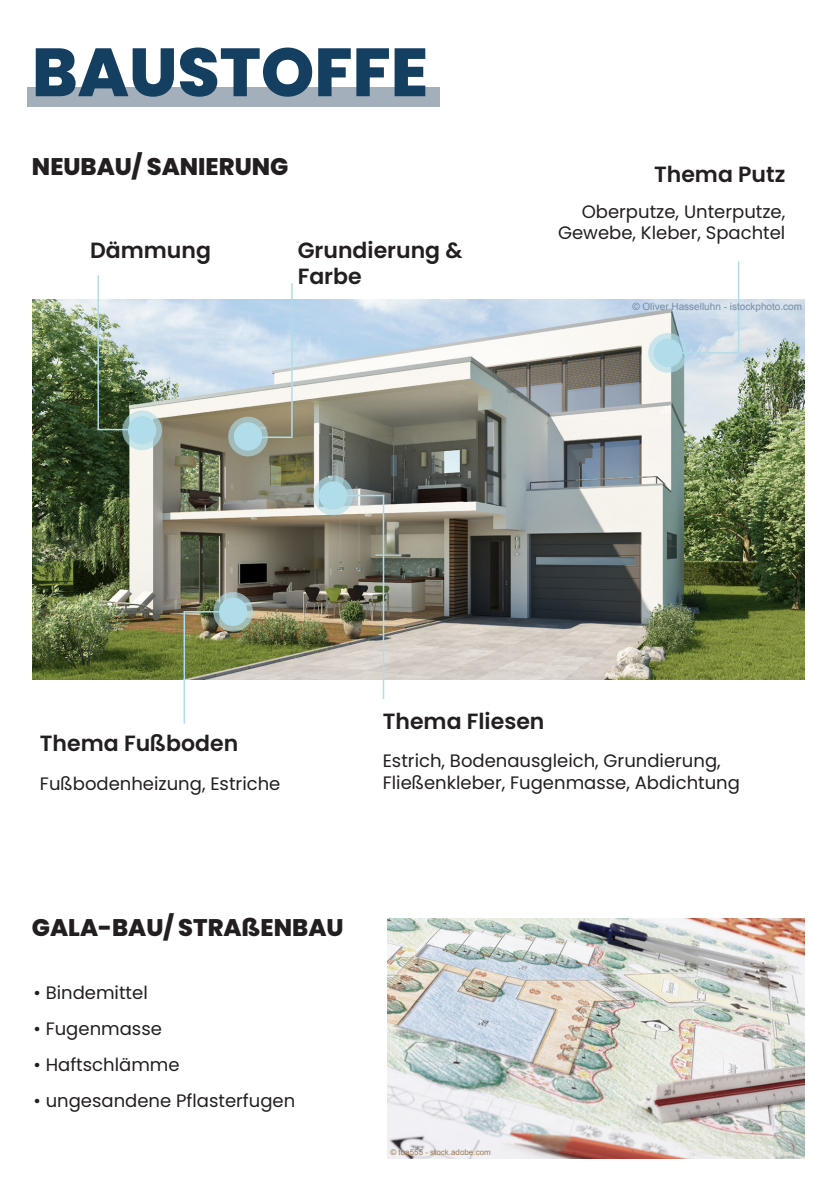
<style>
.page{position:relative;width:840px;height:1191px;background:#fff}
.page>*{position:absolute;margin:0;border:0;box-sizing:border-box;transform-origin:0 0}
.t1{font:800 68px "Poppins";color:#153f60}
.t2{font:800 24px "Poppins";color:#231f20}
.t3{font:600 22px/26.4px "Poppins";color:#231f20}
.t4{font:18px/21.6px "Poppins";color:#231f20}
.t5{font:10px "Arial";color:#768ca7}
.t6{font:8px "Arial";color:#9b7d53}
</style>
<div class="page">
<div style="left:27px;top:87px;width:412px;height:20px;background:#a3afbb"></div>
<img style="left:32px;top:300px;width:772px;height:380px">
<svg style="left:122px;top:410px;width:40px;height:40px"></svg>
<div style="left:128px;top:416px;width:28px;height:28px;background:#b0dde9;border-radius:50%"></div>
<hr style="left:99px;top:429px;width:43px;height:1px;background:#b0dde9">
<hr style="left:97px;top:275px;width:2px;height:155px;background:#b0dde9">
<svg style="left:647px;top:333px;width:40px;height:40px"></svg>
<div style="left:653px;top:339px;width:28px;height:28px;background:#b0dde9;border-radius:50%"></div>
<hr style="left:671px;top:352px;width:68px;height:2px;background:#b0dde9">
<hr style="left:737px;top:261px;width:2px;height:91px;background:#b0dde9">
<svg style="left:313px;top:476px;width:40px;height:39px"></svg>
<div style="left:319px;top:481px;width:28px;height:29px;background:#b0dde9;border-radius:50%"></div>
<hr style="left:341px;top:495px;width:43px;height:1px;background:#b0dde9">
<hr style="left:382px;top:495px;width:2px;height:204px;background:#b0dde9">
<svg style="left:228px;top:417px;width:40px;height:39px"></svg>
<div style="left:234px;top:422px;width:28px;height:29px;background:#b0dde9;border-radius:50%"></div>
<hr style="left:248px;top:436px;width:43px;height:2px;background:#b0dde9">
<hr style="left:291px;top:283px;width:1px;height:155px;background:#b0dde9">
<svg style="left:213px;top:592px;width:40px;height:39px"></svg>
<div style="left:219px;top:597px;width:28px;height:29px;background:#b0dde9;border-radius:50%"></div>
<hr style="left:185px;top:611px;width:43px;height:1px;background:#b0dde9">
<hr style="left:183px;top:611px;width:2px;height:112px;background:#b0dde9">
<img style="left:387px;top:918px;width:417px;height:240px">
<p class="t1" style="left:32px;top:33px;width:397px">BAUSTOFFE</p>
<p class="t2" style="left:32px;top:152px;width:258px">NEUBAU/ SANIERUNG</p>
<p class="t3" style="left:90px;top:237px;width:122px">Dämmung</p>
<p class="t3" style="left:297px;top:237px;width:166px">Grundierung &amp;<br>Farbe</p>
<p class="t3" style="left:653px;top:161px;width:133px">Thema Putz</p>
<p class="t4" style="left:581px;top:201px;width:205px">Oberputze, Unterputze,</p>
<p class="t4" style="left:557px;top:222px;width:229px">Gewebe, Kleber, Spachtel</p>
<p class="t5" style="left:632px;top:300px;width:171px">© Oliver Hasselluhn - istockphoto.com</p>
<p class="t3" style="left:40px;top:730px;width:200px">Thema Fußboden</p>
<p class="t4" style="left:40px;top:772px;width:242px">Fußbodenheizung, Estriche</p>
<p class="t3" style="left:382px;top:708px;width:163px">Thema Fliesen</p>
<p class="t4" style="left:382px;top:750px;width:358px">Estrich, Bodenausgleich, Grundierung,<br>Fließenkleber, Fugenmasse, Abdichtung</p>
<p class="t2" style="left:32px;top:913px;width:313px">GALA-BAU/ STRAßENBAU</p>
<p class="t4" style="left:33px;top:982px;width:116px">• Bindemittel</p>
<p class="t4" style="left:33px;top:1018px;width:130px">• Fugenmasse</p>
<p class="t4" style="left:33px;top:1054px;width:147px">• Haftschlämme</p>
<p class="t4" style="left:33px;top:1090px;width:263px">• ungesandene Pflasterfugen</p>
<p class="t6" style="left:390px;top:1147px;width:102px">© toa555 - stock.adobe.com</p>
</div>
